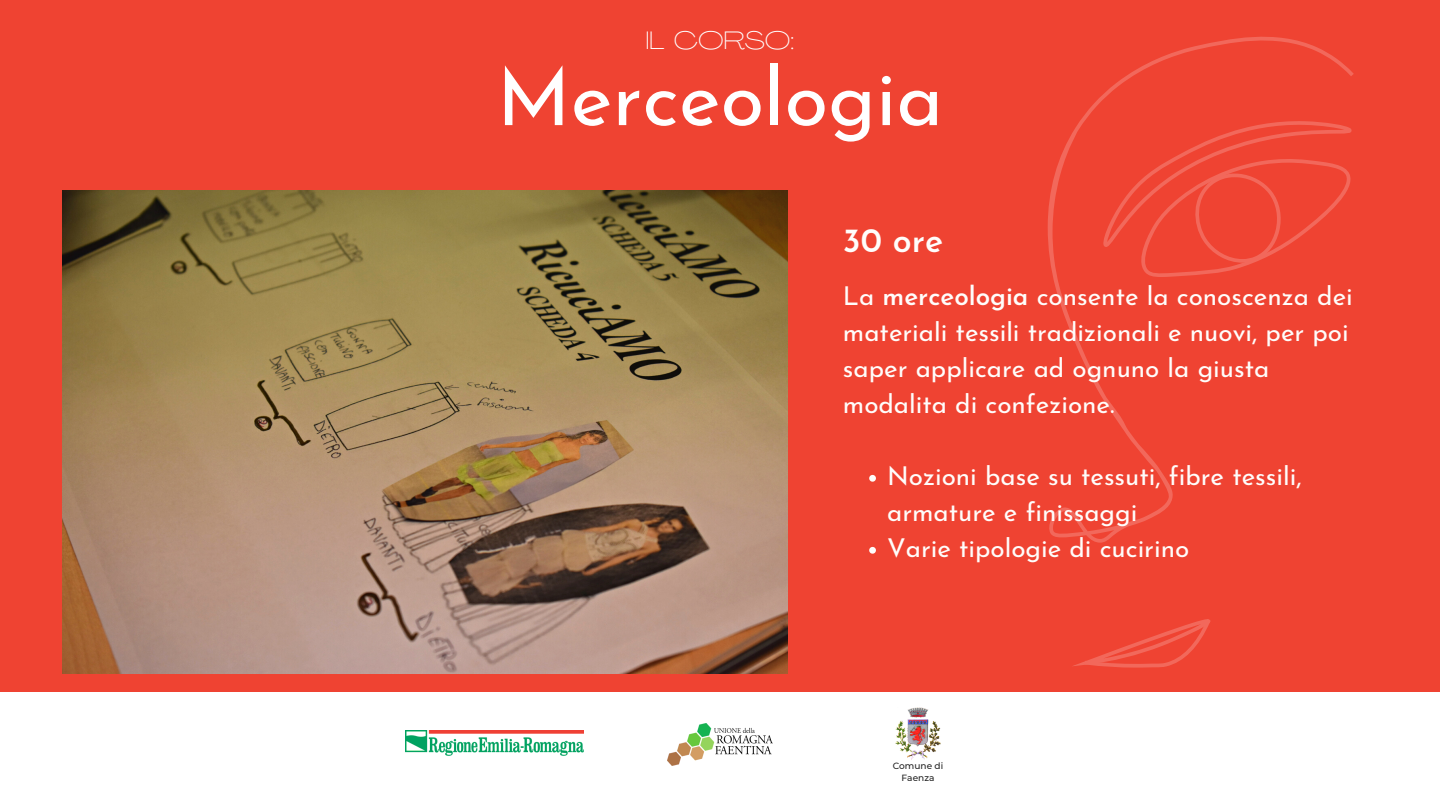
<style>
.page{position:relative;width:1440px;height:810px;background:#ef4332}
.page>*{position:absolute;margin:0;border:0;box-sizing:border-box;transform-origin:0 0}
.t1{font:80px "Josefin Sans";color:#fff}
.t2{font:600 34px "Josefin Sans";color:#fffdfb}
.t3{font:26px/36px "Josefin Sans";color:#fffdfb}
.t4{font:100 25px "Agrandir Grand";color:#fff}
.t5{font:500 9px/12px "Montserrat";color:#222;text-align:center}
.s1{font-weight:600}
</style>
<div class="page">
<div style="left:0;top:692px;width:1440px;height:118px;background:#fff"></div>
<img style="left:895px;top:707px;width:46px;height:53px">
<img style="left:667px;top:724px;width:106px;height:42px">
<img style="left:405px;top:731px;width:178px;height:25px">
<svg style="left:869px;top:475px;width:7px;height:7px"></svg>
<svg style="left:869px;top:547px;width:7px;height:7px"></svg>
<img style="left:63px;top:190px;width:724px;height:483px">
<svg style="left:1048px;top:36px;width:306px;height:507px"></svg>
<svg style="left:1073px;top:619px;width:138px;height:49px"></svg>
<svg style="left:1102px;top:120px;width:252px;height:157px"></svg>
<p class="t4" style="left:646px;top:31px;width:150px">IL CORSO:</p>
<h1 class="t1" style="left:497px;top:65px;width:448px">Merceologia</h1>
<h2 class="t2" style="left:843px;top:226px;width:102px">30 ore</h2>
<p class="t3" style="left:843px;top:280px;width:511px">La <span class="s1">merceologia</span> consente la conoscenza dei materiali tessili tradizionali e nuovi, per poi saper applicare ad ognuno la giusta modalita di confezione.</p>
<p class="t3" style="left:887px;top:460px;width:416px">Nozioni base su tessuti, fibre tessili, armature e finissaggi<br>Varie tipologie di cucirino</p>
<p class="t5" style="left:893px;top:759px;width:52px">Comune di<br>Faenza</p>
</div>
